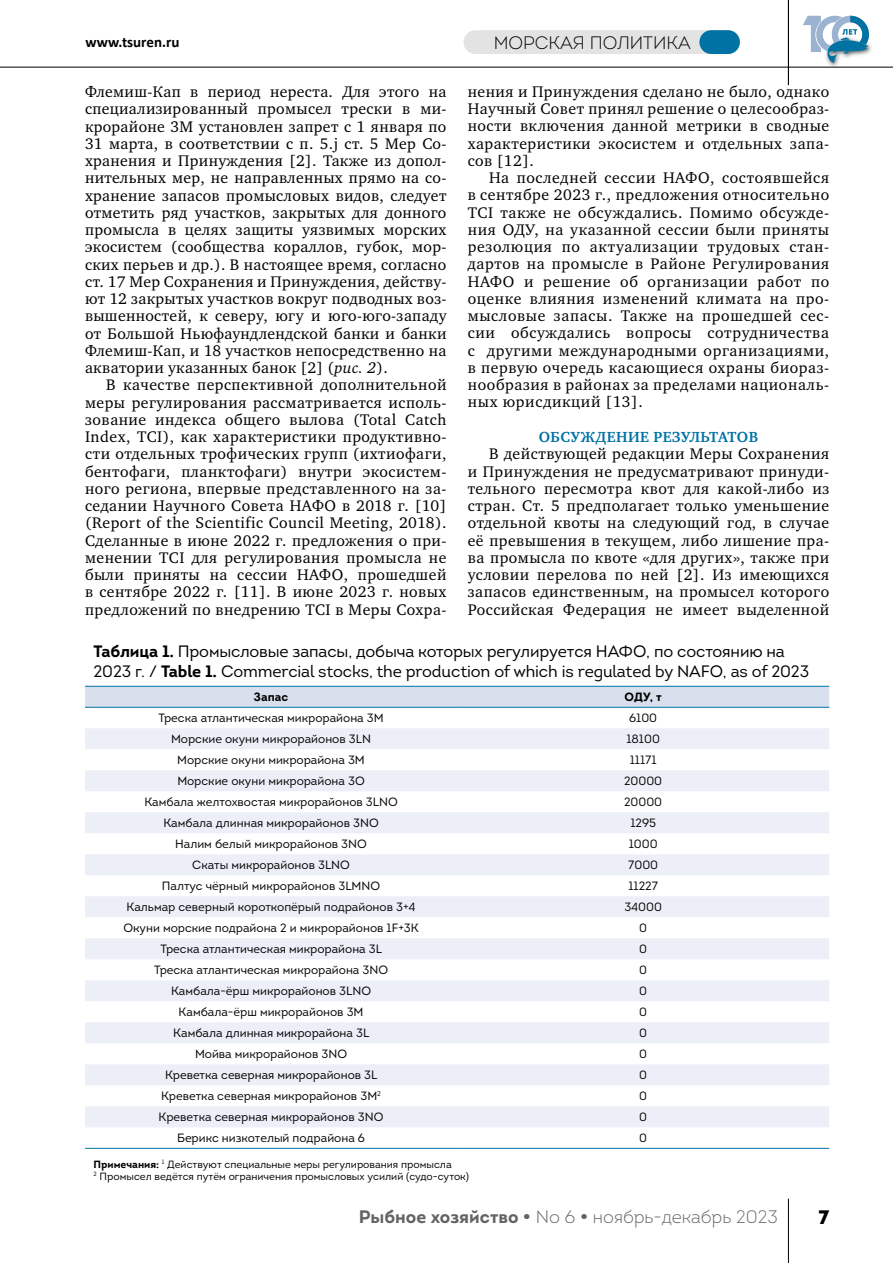
<style>
.page{position:relative;width:893px;height:1263px;background:#fff}
.page>*{position:absolute;margin:0;border:0;box-sizing:border-box;transform-origin:0 0}
.t1{font:19.5px "Intro Black Caps";color:#000}
.t2{font:300 18px "Intro";color:#646363}
.t3{font:300 18px "Intro";color:#000}
.t4{font:16.5px/20.2px "Intro";letter-spacing:-.01em;color:#000}
.t5{font:15.75px/17.2px "Charter C";letter-spacing:.03em;color:#000;text-align:justify}
.t6{font:700 15px "Charter C";letter-spacing:.03em;color:#0072a5}
.t7{font:700 15px "Calibri";color:#000}
.t8{font:12px "Intro";color:#000}
.t9{font:700 12px "Intro";color:#000}
.t10{font:10.5px/12px "Intro";color:#000}
.s1{font-style:italic}
.s2{font-weight:700}
.s3{font-family:"Intro Bold Caps";font-weight:400}
</style>
<div class="page">
<img style="left:823px;top:44px;width:52px;height:23px">
<svg style="left:803px;top:16px;width:66px;height:47px"></svg>
<hr style="left:0;top:67px;width:893px;height:1px;background:#000">
<hr style="left:788px;top:0;width:1px;height:85px;background:#000">
<div style="left:463px;top:30px;width:277px;height:24px;background:#e3e3e3;border-radius:12px"></div>
<div style="left:699px;top:30px;width:41px;height:24px;background:#0072a3;border-radius:12px"></div>
<hr style="left:788px;top:1199px;width:1px;height:64px;background:#000">
<div style="left:85px;top:687px;width:744px;height:20px;background:#d8e0ed"></div>
<svg style="left:85px;top:728px;width:744px;height:399px;fill:#eceff7"></svg>
<hr style="left:85px;top:1148px;width:372px;height:1px;background:#0072a3">
<hr style="left:457px;top:1148px;width:372px;height:1px;background:#0072a3">
<hr style="left:85px;top:686px;width:372px;height:1px;background:#0072a3">
<hr style="left:457px;top:686px;width:372px;height:1px;background:#0072a3">
<hr style="left:85px;top:707px;width:372px;height:1px;background:#0072a3">
<hr style="left:457px;top:707px;width:372px;height:1px;background:#0072a3">
<p class="t7" style="left:86px;top:31px;width:95px">www.tsuren.ru</p>
<p class="t3" style="left:494px;top:32px;width:199px">МОРСКАЯ ПОЛИТИКА</p>
<p class="t5" style="left:85px;top:83px;width:363px">Флемиш-Кап в период нереста. Для этого на специализированный промысел трески в ми&shy;крорайоне 3М установлен запрет с 1 января по 31 марта, в соответствии с п. 5.j ст. 5 Мер Со&shy;хранения и Принуждения [2]. Также из допол&shy;нительных мер, не направленных прямо на со&shy;хранение запасов промысловых видов, следует отметить ряд участков, закрытых для донного промысла в целях защиты уязвимых морских экосистем (сообщества кораллов, губок, мор&shy;ских перьев и др.). В настоящее время, согласно ст. 17 Мер Сохранения и Принуждения, действу&shy;ют 12 закрытых участков вокруг подводных воз&shy;вышенностей, к северу, югу и юго-юго-западу от Большой Ньюфаундлендской банки и банки Флемиш-Кап, и 18 участков непосредственно на акватории указанных банок [2] (<span class="s1">рис. 2</span>).</p>
<p class="t5" style="left:85px;top:376px;width:363px;text-indent:21px">В качестве перспективной дополнительной меры регулирования рассматривается исполь&shy;зование индекса общего вылова (Total Catch Index, TCI), как характеристики продуктивно&shy;сти отдельных трофических групп (ихтиофаги, бентофаги, планктофаги) внутри экосистем&shy;ного региона, впервые представленного на за&shy;седании Научного Совета НАФО в 2018 г. [10] (Report of the Scientific Council Meeting, 2018).<br>Сделанные в июне 2022 г. предложения о при&shy;менении TCI для регулирования промысла не были приняты на сессии НАФО, прошедшей в сентябре 2022 г. [11]. В июне 2023 г. новых предложений по внедрению TCI в Меры Сохра-</p>
<p class="t5" style="left:468px;top:83px;width:363px">нения и Принуждения сделано не было, однако Научный Совет принял решение о целесообраз&shy;ности включения данной метрики в сводные характеристики экосистем и отдельных запа&shy;сов [12].</p>
<p class="t5" style="left:468px;top:169px;width:363px;text-indent:21px">На последней сессии НАФО, состоявшейся в сентябре 2023 г., предложения относительно TCI также не обсуждались. Помимо обсужде&shy;ния ОДУ, на указанной сессии были приняты резолюция по актуализации трудовых стан&shy;дартов на промысле в Районе Регулирования НАФО и решение об организации работ по оценке влияния изменений климата на про&shy;мысловые запасы. Также на прошедшей сес&shy;сии обсуждались вопросы сотрудничества с другими международными организациями, в первую очередь касающиеся охраны биораз&shy;нообразия в районах за пределами националь&shy;ных юрисдикций [13].</p>
<p class="t6" style="left:539px;top:429px;width:221px">ОБСУЖДЕНИЕ РЕЗУЛЬТАТОВ</p>
<p class="t5" style="left:468px;top:446px;width:363px;text-indent:21px">В действующей редакции Меры Сохранения и Принуждения не предусматривают принуди&shy;тельного пересмотра квот для какой-либо из стран. Ст. 5 предполагает только уменьшение отдельной квоты на следующий год, в случае её превышения в текущем, либо лишение пра&shy;ва промысла по квоте «для других», также при условии перелова по ней [2]. Из имеющихся запасов единственным, на промысел которого Российская Федерация не имеет выделенной</p>
<p class="t4" style="left:94px;top:641px;width:717px"><span class="s2">Таблица 1.</span> Промысловые запасы, добыча которых регулируется НАФО, по состоянию на<br>2023 г. / <span class="s2">Table 1.</span> Commercial stocks, the production of which is regulated by NAFO, as of 2023</p>
<p class="t9" style="left:254px;top:689px;width:36px">Запас</p>
<p class="t9" style="left:625px;top:689px;width:39px">ОДУ, т</p>
<p class="t8" style="left:158px;top:711px;width:227px">Треска атлантическая микрорайона 3М</p>
<p class="t8" style="left:629px;top:711px;width:30px">6100</p>
<p class="t8" style="left:171px;top:732px;width:201px">Морские окуни микрорайонов 3LN</p>
<p class="t8" style="left:626px;top:732px;width:35px">18100</p>
<p class="t8" style="left:177px;top:753px;width:189px">Морские окуни микрорайона 3М</p>
<p class="t8" style="left:630px;top:753px;width:28px">11171</p>
<p class="t8" style="left:177px;top:774px;width:189px">Морские окуни микрорайона 3О</p>
<p class="t8" style="left:624px;top:774px;width:40px">20000</p>
<p class="t8" style="left:144px;top:795px;width:255px">Камбала желтохвостая микрорайонов 3LNO</p>
<p class="t8" style="left:624px;top:795px;width:40px">20000</p>
<p class="t8" style="left:163px;top:816px;width:217px">Камбала длинная микрорайонов 3NO</p>
<p class="t8" style="left:630px;top:816px;width:27px">1295</p>
<p class="t8" style="left:175px;top:837px;width:193px">Налим белый микрорайонов 3NO</p>
<p class="t8" style="left:629px;top:837px;width:30px">1000</p>
<p class="t8" style="left:192px;top:858px;width:159px">Скаты микрорайонов 3LNO</p>
<p class="t8" style="left:628px;top:858px;width:31px">7000</p>
<p class="t8" style="left:162px;top:879px;width:220px">Палтус чёрный микрорайонов 3LMNO</p>
<p class="t8" style="left:628px;top:879px;width:31px">11227</p>
<p class="t8" style="left:127px;top:900px;width:291px">Кальмар северный короткопёрый подрайонов 3+4</p>
<p class="t8" style="left:624px;top:900px;width:39px">34000</p>
<p class="t8" style="left:123px;top:921px;width:297px">Окуни морские подрайона 2 и микрорайонов 1F+3K</p>
<p class="t8" style="left:639px;top:921px;width:9px">0</p>
<p class="t8" style="left:160px;top:942px;width:223px">Треска атлантическая микрорайона 3L</p>
<p class="t8" style="left:639px;top:942px;width:9px">0</p>
<p class="t8" style="left:154px;top:963px;width:236px">Треска атлантическая микрорайона 3NO</p>
<p class="t8" style="left:639px;top:963px;width:9px">0</p>
<p class="t8" style="left:171px;top:984px;width:201px">Камбала-ёрш микрорайонов 3LNO</p>
<p class="t8" style="left:639px;top:984px;width:9px">0</p>
<p class="t8" style="left:179px;top:1005px;width:186px">Камбала-ёрш микрорайонов 3M</p>
<p class="t8" style="left:639px;top:1005px;width:9px">0</p>
<p class="t8" style="left:173px;top:1026px;width:198px">Камбала длинная микрорайона 3L</p>
<p class="t8" style="left:639px;top:1026px;width:9px">0</p>
<p class="t8" style="left:195px;top:1047px;width:154px">Мойва микрорайонов 3NO</p>
<p class="t8" style="left:639px;top:1047px;width:9px">0</p>
<p class="t8" style="left:165px;top:1068px;width:214px">Креветка северная микрорайонов 3L</p>
<p class="t8" style="left:639px;top:1068px;width:9px">0</p>
<p class="t8" style="left:161px;top:1089px;width:221px">Креветка северная микрорайонов 3M<sup>2</sup></p>
<p class="t8" style="left:639px;top:1089px;width:9px">0</p>
<p class="t8" style="left:159px;top:1110px;width:226px">Креветка северная микрорайонов 3NO</p>
<p class="t8" style="left:639px;top:1110px;width:9px">0</p>
<p class="t8" style="left:177px;top:1131px;width:189px">Берикс низкотелый подрайона 6</p>
<p class="t8" style="left:639px;top:1131px;width:9px">0</p>
<p class="t10" style="left:94px;top:1158px;width:377px"><span class="s2">Примечания:</span> <sup>1</sup> Действуют специальные меры регулирования промысла<br><sup>2</sup> Промысел ведётся путём ограничения промысловых усилий (судо-суток)</p>
<p class="t2" style="left:359px;top:1205px;width:421px"><span class="s2">Рыбное хозяйство</span> <span class="s3">•</span> № 6 <span class="s3">•</span> ноябрь-декабрь 2023</p>
<p class="t1" style="left:818px;top:1204px;width:12px">7</p>
</div>
